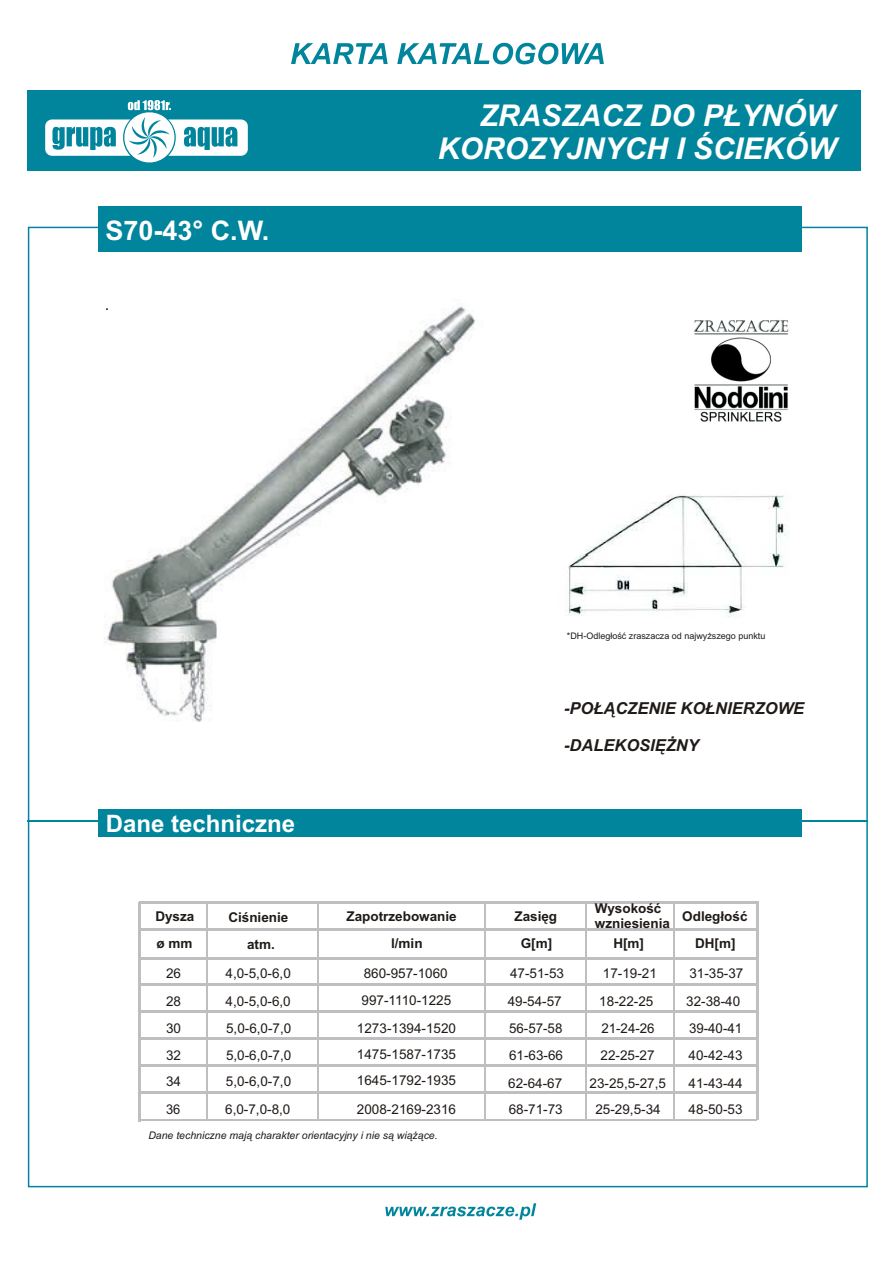
<style>
.page{position:relative;width:894px;height:1263px;background:#fff}
.page>*{position:absolute;margin:0;border:0;box-sizing:border-box;transform-origin:0 0}
.t1{font:italic 700 30px/33.5px "Arial";color:#fff;text-align:right}
.t2{font:700 27px "Arial";color:#fff}
.t3{font:700 24px "Arial";color:#fff}
.t4{font:italic 700 16.5px "Arial";color:#1f1a17}
.t5{font:16.5px "Arial";color:#1f1a17}
.t6{font:13.5px/27.5px "Arial";color:#1f1a17}
.t7{font:700 13.5px/15.1px "Arial";color:#1f1a17}
.t8{font:13.5px "Arial";color:#1f1a17;scale:.96 1}
.t9{font:italic 10.5px "Arial";color:#1f1a17}
.t10{font:9px "Arial";color:#1f1a17}
</style>
<div class="page">
<div style="left:28px;top:90px;width:833px;height:80px;background:#00859c"></div>
<img style="left:694px;top:320px;width:95px;height:101px">
<svg style="left:45px;top:100px;width:203px;height:63px"></svg>
<div style="left:98px;top:207px;width:704px;height:45px;background:#00859c"></div>
<hr style="left:29px;top:1186px;width:838px;height:1px;background:#00859c">
<hr style="left:866px;top:227px;width:2px;height:960px;background:#00859c">
<hr style="left:29px;top:227px;width:838px;height:1px;background:#00859c">
<hr style="left:28px;top:227px;width:1px;height:960px;background:#00859c">
<hr style="left:27px;top:820px;width:71px;height:2px;background:#00859c">
<hr style="left:794px;top:820px;width:73px;height:2px;background:#00859c">
<svg style="left:291px;top:43px;width:313px;height:21px"></svg>
<svg style="left:385px;top:1203px;width:151px;height:17px"></svg>
<div style="left:98px;top:809px;width:703px;height:28px;background:#00859c"></div>
<hr style="left:139px;top:901px;width:620px;height:2px;background:#bfbfc2">
<hr style="left:139px;top:929px;width:618px;height:2px;background:#bfbfc2">
<hr style="left:139px;top:985px;width:618px;height:1px;background:#bfbfc2">
<hr style="left:139px;top:984px;width:618px;height:1px;background:#bfbfc2">
<hr style="left:139px;top:1010px;width:618px;height:2px;background:#bfbfc2">
<hr style="left:139px;top:1037px;width:618px;height:2px;background:#bfbfc2">
<hr style="left:139px;top:1065px;width:618px;height:2px;background:#bfbfc2">
<hr style="left:139px;top:1092px;width:618px;height:2px;background:#bfbfc2">
<hr style="left:139px;top:1119px;width:618px;height:1px;background:#bfbfc2">
<hr style="left:139px;top:1120px;width:618px;height:1px;background:#bfbfc2">
<hr style="left:139px;top:902px;width:2px;height:218px;background:#bfbfc2">
<hr style="left:206px;top:902px;width:2px;height:218px;background:#bfbfc2">
<hr style="left:317px;top:902px;width:2px;height:218px;background:#bfbfc2">
<hr style="left:585px;top:902px;width:1px;height:218px;background:#bfbfc2">
<hr style="left:485px;top:902px;width:1px;height:218px;background:#bfbfc2">
<hr style="left:757px;top:902px;width:2px;height:218px;background:#bfbfc2">
<hr style="left:139px;top:957px;width:620px;height:2px;background:#bfbfc2">
<hr style="left:139px;top:958px;width:620px;height:2px;background:#bfbfc2">
<hr style="left:674px;top:902px;width:1px;height:217px;background:#bfbfc2">
<img style="left:566px;top:494px;width:223px;height:123px">
<img style="left:104px;top:306px;width:372px;height:416px">
<h2 class="t2" style="left:105px;top:221px;width:165px">S70-43° C.W.</h2>
<p class="t5" style="left:105px;top:298px;width:6px">.</p>
<h3 class="t3" style="left:106px;top:814px;width:191px">Dane techniczne</h3>
<h1 class="t1" style="left:438px;top:101px;width:400px">ZRASZACZ DO P£YNÓW<br>KOROZYJNYCH I ŒCIEKÓW</h1>
<p class="t10" style="left:567px;top:632px;width:200px">*DH-Odleg³oœæ zraszacza od najwy¿szego punktu</p>
<p class="t4" style="left:564px;top:702px;width:242px">-PO£¥CZENIE KO£NIERZOWE</p>
<p class="t4" style="left:564px;top:739px;width:136px">-DALEKOSIÊ¯NY</p>
<p class="t7" style="left:155px;top:910px;width:41px">Dysza</p>
<p class="t7" style="left:228px;top:911px;width:62px">Ciœnienie</p>
<p class="t7" style="left:347px;top:910px;width:112px">Zapotrzebowanie</p>
<p class="t7" style="left:514px;top:910px;width:44px">Zasiêg</p>
<p class="t7" style="left:157px;top:937px;width:37px">¸ mm</p>
<p class="t7" style="left:247px;top:938px;width:29px">atm.</p>
<p class="t7" style="left:391px;top:937px;width:33px">l/min</p>
<p class="t7" style="left:521px;top:937px;width:33px">G[m]</p>
<p class="t6" style="left:226px;top:960px;width:67px;line-height:28.2px">4,0-5,0-6,0<br>4,0-5,0-6,0</p>
<p class="t6" style="left:364px;top:961px;width:86px">860-957-1060</p>
<p class="t6" style="left:510px;top:961px;width:56px">47-51-53</p>
<p class="t6" style="left:166px;top:961px;width:17px">26</p>
<p class="t6" style="left:362px;top:988px;width:91px">997-1110-1225</p>
<p class="t6" style="left:166px;top:989px;width:17px">28</p>
<p class="t6" style="left:508px;top:989px;width:56px">49-54-57</p>
<p class="t6" style="left:166px;top:1016px;width:17px">30</p>
<p class="t6" style="left:357px;top:1016px;width:101px">1273-1394-1520</p>
<p class="t6" style="left:509px;top:1016px;width:55px">56-57-58</p>
<p class="t6" style="left:166px;top:1043px;width:17px">32</p>
<p class="t6" style="left:226px;top:1043px;width:67px">5,0-6,0-7,0</p>
<p class="t6" style="left:509px;top:1043px;width:56px">61-63-66</p>
<p class="t6" style="left:166px;top:1068px;width:17px">34</p>
<p class="t6" style="left:357px;top:1068px;width:101px">1645-1792-1935</p>
<p class="t6" style="left:508px;top:1071px;width:56px">62-64-67</p>
<p class="t8" style="left:166px;top:1105px;width:16px">36</p>
<p class="t6" style="left:225px;top:1097px;width:67px">6,0-7,0-8,0</p>
<p class="t6" style="left:357px;top:1097px;width:101px">2008-2169-2316</p>
<p class="t6" style="left:509px;top:1097px;width:56px">68-71-73</p>
<p class="t6" style="left:226px;top:1016px;width:67px">5,0-6,0-7,0</p>
<p class="t6" style="left:357px;top:1042px;width:101px">1475-1587-1735</p>
<p class="t6" style="left:226px;top:1068px;width:67px">5,0-6,0-7,0</p>
<p class="t9" style="left:148px;top:1131px;width:291px">Dane techniczne maj¹ charakter orientacyjny i nie s¹ wi¹¿¹ce.</p>
<p class="t7" style="left:595px;top:902px;width:77px">Wysokoœæ wzniesienia</p>
<p class="t6" style="left:590px;top:961px;width:78px;text-align:center">17-19-21<br>18-22-25<br>21-24-26<br>22-25-27<br>23-25,5-27,5</p>
<p class="t6" style="left:595px;top:1097px;width:67px">25-29,5-34</p>
<p class="t7" style="left:613px;top:937px;width:32px">H[m]</p>
<p class="t7" style="left:682px;top:910px;width:67px">Odleg³oœæ</p>
<p class="t7" style="left:695px;top:937px;width:42px">DH[m]</p>
<p class="t6" style="left:686px;top:961px;width:59px">31-35-37<br>32-38-40<br>39-40-41<br>40-42-43<br>41-43-44</p>
<p class="t6" style="left:689px;top:1097px;width:56px">48-50-53</p>
</div>
